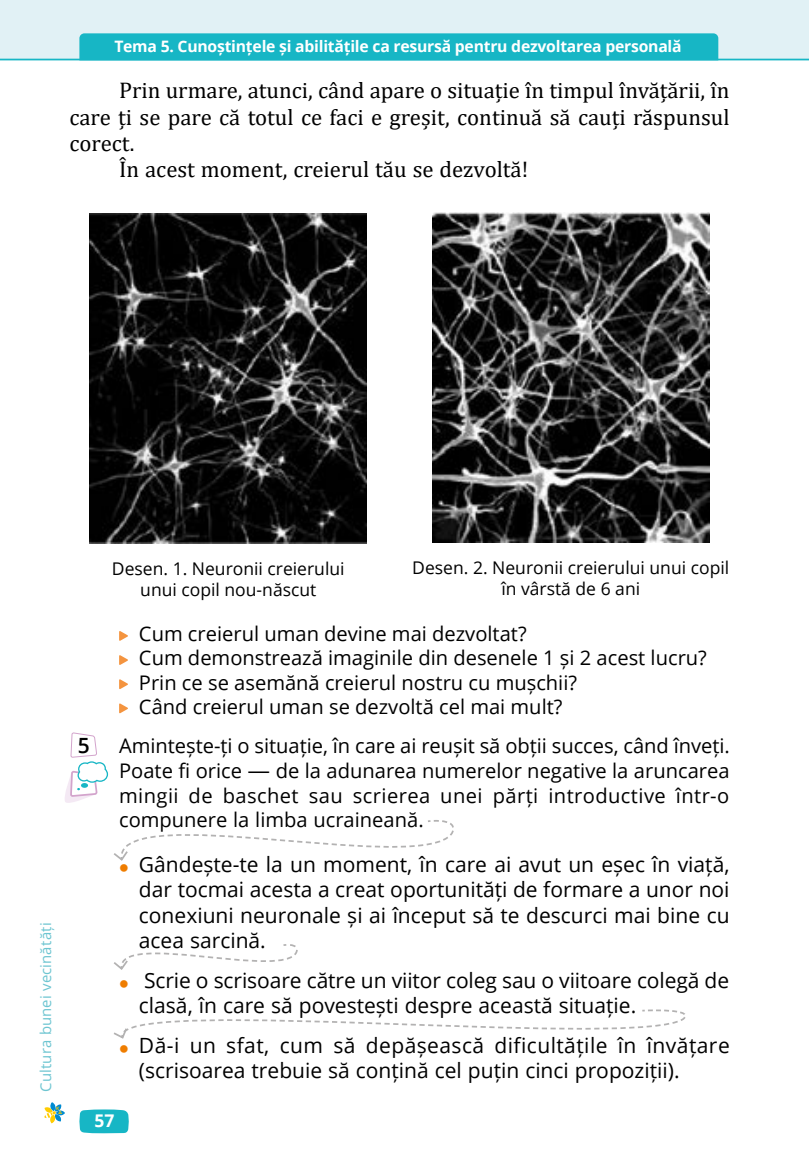
<style>
.page{position:relative;width:809px;height:1171px;background:#fff}
.page>*{position:absolute;margin:0;border:0;box-sizing:border-box;transform-origin:0 0}
.t1{font:22.75px "Cambria";color:#000}
.t2{font:21px/25.2px "Open Sans";color:#000}
.t3{font:600 21px "Open Sans";color:#000}
.t4{font:20.12px/24.2px "Open Sans";color:#000}
.t5{font:17.5px/21px "Open Sans";color:#000;text-align:center}
.t6{font:700 17.5px "Open Sans";color:#fff}
.t7{font:700 15.75px "Open Sans";letter-spacing:-.015em;color:#fff}
.t8{font:14.88px "Open Sans";letter-spacing:.01em;color:#6dc5d1}
.t9{font:700 5.25px/4.4px "Eurofurencebold";color:#fc0;text-align:center}
.s1{font-family:"Cambria";font-size:22.75px}
.s2{color:#ef7d00}
</style>
<div class="page">
<svg style="left:79px;top:1109px;width:50px;height:24px"></svg>
<svg style="left:44px;top:1102px;width:21px;height:21px"></svg>
<img style="left:90px;top:213px;width:277px;height:330px">
<img style="left:432px;top:212px;width:277px;height:330px">
<svg style="left:119px;top:631px;width:9px;height:10px"></svg>
<svg style="left:119px;top:655px;width:9px;height:10px"></svg>
<svg style="left:119px;top:679px;width:9px;height:10px"></svg>
<div style="left:0;top:0;width:809px;height:59px;background:#e1f1f5"></div>
<hr style="left:0;top:59px;width:809px;height:1px;background:#17b6c5">
<div style="left:79px;top:33px;width:639px;height:26px;background:#17b6c5"></div>
<svg style="left:114px;top:944px;width:184px;height:26px"></svg>
<svg style="left:114px;top:1009px;width:572px;height:30px"></svg>
<svg style="left:65px;top:703px;width:389px;height:158px"></svg>
<p class="t7" style="left:114px;top:35px;width:569px">Tema 5. Cunoștințele și abilitățile ca resursă pentru dezvoltarea personală</p>
<p class="t1" style="left:119px;top:77px;width:612px">Prin urmare, atunci, când apare o situație în timpul învățării, în</p>
<p class="t1" style="left:69px;top:103px;width:661px">care ți se pare că totul ce faci e greșit, continuă să cauți răspunsul</p>
<p class="t1" style="left:69px;top:130px;width:67px">corect.</p>
<p class="t1" style="left:119px;top:156px;width:410px">În acest moment, creierul tău se dezvoltă!</p>
<p class="t8" style="left:35px;top:1091px;width:171px;rotate:-90deg">Cultura bunei vecinătăți</p>
<p class="t9" style="left:56px;top:1106px;width:7px">К<br>Д</p>
<p class="t3" style="left:78px;top:731px;width:13px">5</p>
<p class="t5" style="left:112px;top:558px;width:234px">Desen. 1. Neuronii creierului unui copil nou-născut</p>
<p class="t5" style="left:412px;top:557px;width:318px">Desen. 2. Neuronii creierului unui copil în vârstă de 6 ani</p>
<p class="t4" style="left:139px;top:621px;width:569px">Cum creierul uman devine mai dezvoltat?<br>Cum demonstrează imaginile din desenele 1 și 2 acest lucru?<br>Prin ce se asemănă creierul nostru cu mușchii?<br>Când creierul uman se dezvoltă cel mai mult?</p>
<p class="t4" style="left:119px;top:733px;width:612px;line-height:24.7px;text-align:justify">Amintește-ți o situație, în care ai reușit să obții succes, când înveți.<br>Poate fi orice <span class="s1">—</span> de la adunarea numerelor negative la aruncarea mingii de baschet sau scrierea unei părți introductive într-o compunere la limba ucraineană.</p>
<p class="t2" style="left:139px;top:851px;width:592px;text-align:justify;text-indent:-20px"><span class="s2">•</span> Gândește-te la un moment, în care ai avut un eșec în viață, dar tocmai acesta a creat oportunități de formare a unor noi conexiuni neuronale și ai început să te descurci mai bine cu acea sarcină.</p>
<p class="t2" style="left:139px;top:967px;width:591px;text-indent:-20px"><span class="s2">•</span> Scrie o scrisoare către un viitor coleg sau o viitoare colegă de clasă, în care să povestești despre această situație.</p>
<p class="t2" style="left:139px;top:1032px;width:592px;text-indent:-20px"><span class="s2">•</span> Dă-i un sfat, cum să depășească dificultățile în învățare (scrisoarea trebuie să conțină cel puțin cinci propoziții).</p>
<p class="t6" style="left:94px;top:1108px;width:21px">57</p>
</div>
